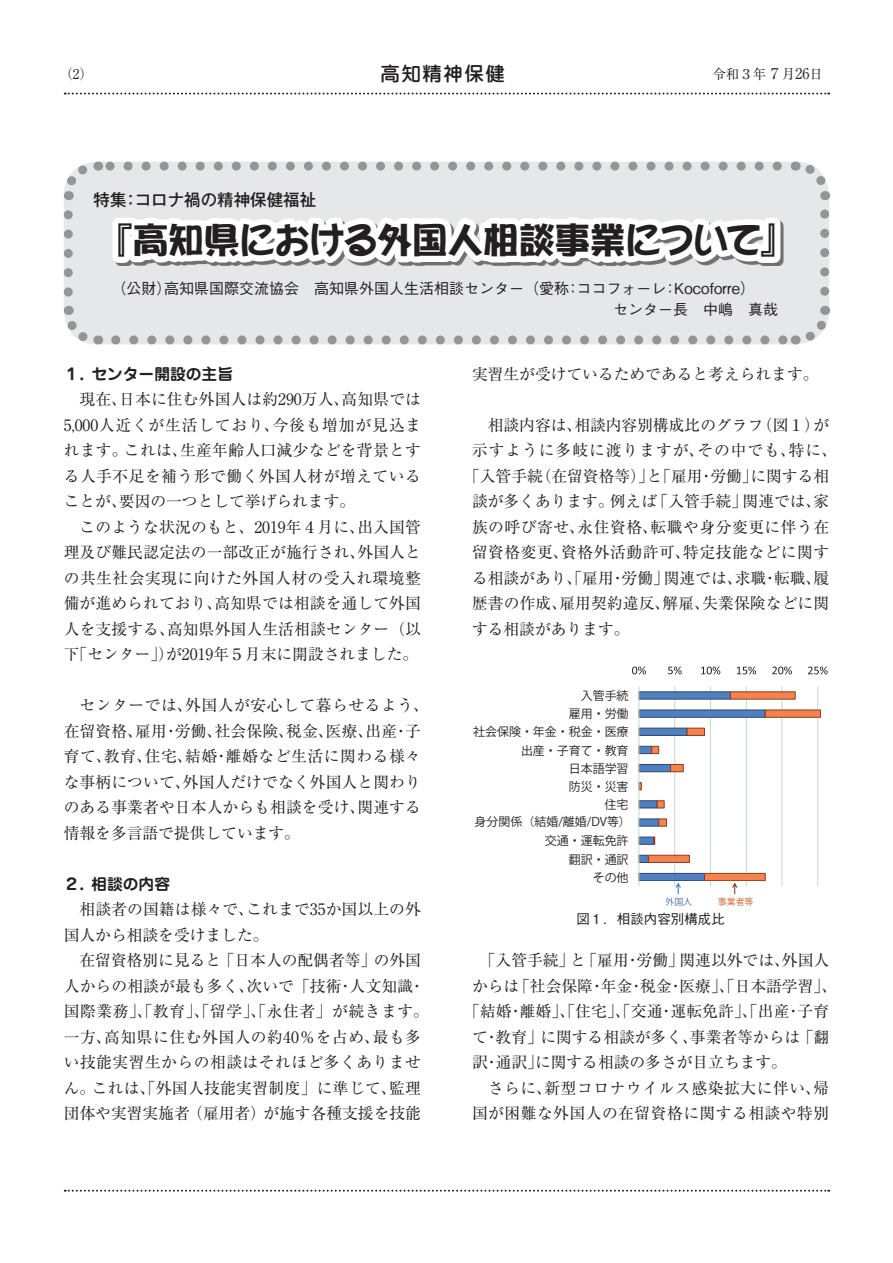
<style>
.page{position:relative;width:893px;height:1263px;background:#fff}
.page>*{position:absolute;margin:0;border:0;box-sizing:border-box;transform-origin:0 0}
.t1{font:36px "DFPOP1 Std W12";letter-spacing:-.02em;color:#231f20}
.t2{font:500 19.5px "Jun 34 Pro";letter-spacing:.075em;color:#231f20}
.t3{font:500 16.5px "Gothic MB101 Pro";color:#231f20}
.t4{font:15.75px/25.5px "Ryumin Pro";letter-spacing:.01em;color:#231f20;text-align:justify}
.t5{font:15.75px "Ryumin Pro";letter-spacing:.035em;color:#231f20}
.t6{font:15.75px "Ryumin Pro";letter-spacing:.06em;color:#231f20}
.t7{font:15.75px "Ryumin Pro";letter-spacing:.03em;color:#231f20}
.t8{font:700 15.75px "Jun 501 Pro";color:#231f20}
.t9{font:500 15px/21.5px "Gothic BBB Pro";color:#231f20}
.t10{font:13.5px "Ryumin Pro";color:#231f20}
.t11{font:500 13.5px "Gothic BBB Pro";color:#231f20}
.t12{font:12px/18.1px "Koz Go Pro";color:#231f20;text-align:right}
.t13{font:9px "Koz Go Pro";color:#cb612c}
.t14{font:9px "Koz Go Pro";color:#466aa0}
.s1{font-size:14.85px}
</style>
<div class="page">
<div style="left:64px;top:162px;width:765px;height:182px;background:#e6e7e9;border-radius:34px"></div>
<svg style="left:116px;top:335px;width:670px;height:9px"></svg>
<svg style="left:63px;top:215px;width:38px;height:130px"></svg>
<svg style="left:795px;top:306px;width:36px;height:39px"></svg>
<svg style="left:63px;top:161px;width:36px;height:39px"></svg>
<svg style="left:107px;top:161px;width:723px;height:133px"></svg>
<hr style="left:674px;top:686px;width:1px;height:200px;background:#cad4d1">
<hr style="left:710px;top:686px;width:1px;height:200px;background:#cad4d1">
<hr style="left:746px;top:686px;width:1px;height:200px;background:#cad4d1">
<hr style="left:782px;top:686px;width:1px;height:200px;background:#cad4d1">
<hr style="left:817px;top:686px;width:1px;height:200px;background:#cad4d1">
<hr style="left:639px;top:686px;width:1px;height:200px;background:#cad4d1">
<svg style="left:632px;top:666px;width:14px;height:8px"></svg>
<svg style="left:668px;top:666px;width:14px;height:8px"></svg>
<svg style="left:701px;top:666px;width:19px;height:8px"></svg>
<svg style="left:737px;top:666px;width:19px;height:8px"></svg>
<svg style="left:772px;top:666px;width:20px;height:8px"></svg>
<svg style="left:808px;top:666px;width:20px;height:8px"></svg>
<svg style="left:639px;top:692px;width:182px;height:202px"></svg>
<svg style="left:65px;top:93px;width:764px;height:2px"></svg>
<svg style="left:65px;top:1190px;width:764px;height:2px"></svg>
<p class="t10" style="left:59px;top:63px;width:35px">（2）</p>
<p class="t2" style="left:381px;top:58px;width:126px">高知精神保健</p>
<p class="t10" style="left:712px;top:63px;width:112px">令和３年<span class="s1">７</span>月<span class="s1">26</span>日</p>
<p class="t3" style="left:94px;top:186px;width:224px">特集：コロナ禍の精神保健福祉</p>
<h1 class="t1" style="left:97px;top:221px;width:701px">『高知県における外国人相談事業について』</h1>
<p class="t9" style="left:613px;top:276px;width:166px;text-indent:-502px">（公財）高知県国際交流協会　高知県外国人生活相談センター（愛称：ココフォーレ：Kocoforre）<br>センター長　中嶋　真哉</p>
<p class="t8" style="left:64px;top:361px;width:171px">１．センター開設の主旨</p>
<p class="t4" style="left:64px;top:385px;width:359px;text-indent:16px">現在、日本に住む外国人は約290万人、高知県では5,000人近くが生活しており、今後も増加が見込まれます。これは、生産年齢人口減少などを背景とする人手不足を補う形で働く外国人材が増えていることが、要因の一つとして挙げられます。</p>
<p class="t4" style="left:64px;top:513px;width:359px;text-indent:16px">このような状況のもと、2019年4月に、出入国管理及び難民認定法の一部改正が施行され、外国人との共生社会実現に向けた外国人材の受入れ環境整備が進められており、高知県では相談を通して外国人を支援する、高知県外国人生活相談センター（以下「センター」）が2019年5月末に開設されました。</p>
<p class="t4" style="left:64px;top:691px;width:367px;text-align:left;text-indent:16px">センターでは、外国人が安心して暮らせるよう、在留資格、雇用・労働、社会保険、税金、医療、出産・子育て、教育、住宅、結婚・離婚など生活に関わる様々な事柄について、外国人だけでなく外国人と関わりのある事業者や日本人からも相談を受け、関連する情報を多言語で提供しています。</p>
<p class="t8" style="left:64px;top:871px;width:108px">２．相談の内容</p>
<p class="t4" style="left:64px;top:895px;width:359px;text-indent:16px">相談者の国籍は様々で、これまで35か国以上の外国人から相談を受けました。</p>
<p class="t4" style="left:64px;top:946px;width:367px;text-align:center">在留資格別に見ると「日本人の配偶者等」の外国<br>人からの相談が最も多く、次いで「技術・人文知識・国際業務」、「教育」、「留学」、「永住者」が続きます。一方、高知県に住む外国人の約40％を占め、最も多い技能実習生からの相談はそれほど多くありません。これは、「外国人技能実習制度」に準じて、監理団体や実習実施者（雇用者）が施す各種支援を技能</p>
<p class="t4" style="left:472px;top:360px;width:348px">実習生が受けているためであると考えられます。</p>
<p class="t4" style="left:488px;top:411px;width:343px">相談内容は、相談内容別構成比のグラフ（図１ ）が</p>
<p class="t6" style="left:472px;top:438px;width:367px">示すように多岐に渡りますが、その中でも、特に、</p>
<p class="t4" style="left:464px;top:462px;width:367px">「入管手続（在留資格等）」と「雇用・労働」に関する相</p>
<p class="t4" style="left:472px;top:487px;width:359px">談が多くあります。例えば「入管手続」関連では、家</p>
<p class="t5" style="left:472px;top:514px;width:359px">族の呼び寄せ、永住資格、転職や身分変更に伴う在</p>
<p class="t5" style="left:472px;top:540px;width:359px">留資格変更、資格外活動許可、特定技能などに関す</p>
<p class="t4" style="left:472px;top:564px;width:359px">る相談があり、「雇用・労働」関連では、求職・転職、履</p>
<p class="t4" style="left:472px;top:589px;width:359px">歴書の作成、雇用契約違反、解雇、失業保険などに関</p>
<p class="t4" style="left:472px;top:615px;width:159px">する相談があります。</p>
<p class="t12" style="left:473px;top:687px;width:157px">入管手続<br>雇用・労働<br>社会保険・年金・税金・医療出産・子育て・教育<br>日本語学習<br>防災・災害<br>住宅</p>
<p class="t12" style="left:475px;top:812px;width:158px;line-height:19.5px">身分関係（結婚/離婚/DV等）交通・運転免許</p>
<p class="t12" style="left:569px;top:850px;width:61px">翻訳・通訳その他</p>
<p class="t14" style="left:665px;top:895px;width:28px">外国人</p>
<p class="t13" style="left:718px;top:895px;width:37px">事業者等</p>
<p class="t11" style="left:576px;top:908px;width:150px">図１．相談内容別構成比</p>
<p class="t4" style="left:480px;top:946px;width:351px">「入管手続」と「雇用・労働」関連以外では、外国人</p>
<p class="t4" style="left:472px;top:972px;width:367px">からは「社会保障・年金・税金・医療」、「日本語学習」、</p>
<p class="t4" style="left:464px;top:997px;width:366px">「結婚・離婚」、「住宅」、「交通・運転免許」、「出産・子育</p>
<p class="t4" style="left:472px;top:1023px;width:359px">て・教育」に関する相談が多く、事業者等からは「翻</p>
<p class="t4" style="left:472px;top:1048px;width:316px">訳・通訳」に関する相談の多さが目立ちます。</p>
<p class="t5" style="left:488px;top:1075px;width:343px">さらに、新型コロナウイルス感染拡大に伴い、帰</p>
<p class="t7" style="left:472px;top:1101px;width:359px">国が困難な外国人の在留資格に関する相談や特別</p>
</div>
